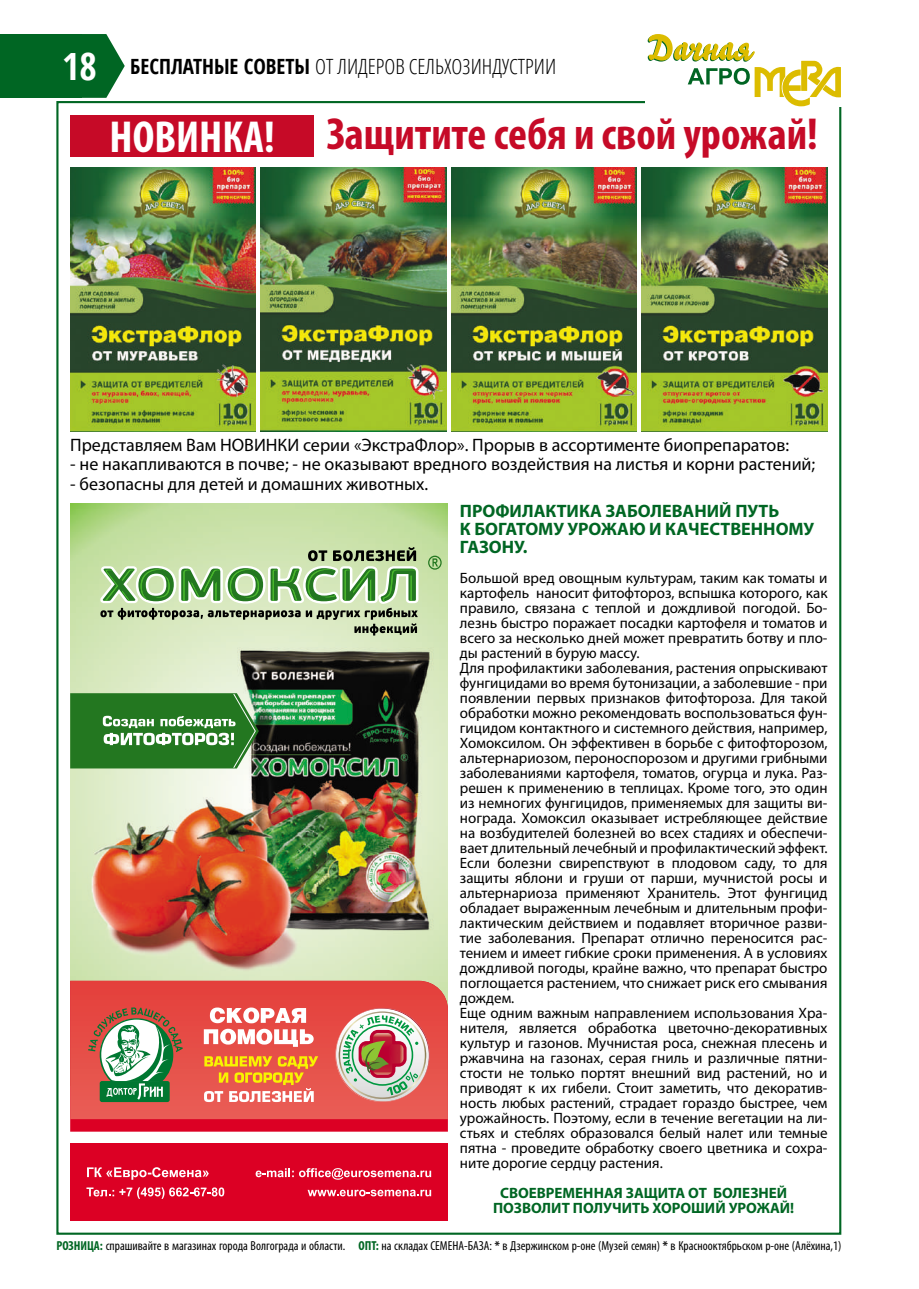
<style>
.page{position:relative;width:919px;height:1289px;background:#fff}
.page>*{position:absolute;margin:0;border:0;box-sizing:border-box;transform-origin:0 0}
.t1{font:700 condensed 45px "Myriad Pro";color:#c60a27}
.t2{font:300 21px "Open Sans Condensed";color:#000}
.t3{font:18px "Myriad Pro";color:#000}
.t4{font:700 18px/18px "Myriad Pro";color:#006623}
.t5{font:15px/15px "Myriad Pro";color:#000}
.t6{font:700 15px/15px "Myriad Pro";color:#006623;text-align:center}
.t7{font:condensed 13.05px "Myriad Pro";color:#000}
.s1{font-weight:700;font-size:37.5px;color:#fff}
.s2{font-weight:700}
.s3{color:#fff}
.s4{font-weight:700;color:#006623}
</style>
<div class="page">
<svg style="left:81px;top:34px;width:44px;height:64px"></svg>
<div style="left:0;top:34px;width:81px;height:64px;background:#006623"></div>
<svg style="left:647px;top:34px;width:193px;height:72px"></svg>
<img style="left:70px;top:167px;width:185px;height:264px">
<img style="left:261px;top:167px;width:185px;height:264px">
<img style="left:641px;top:167px;width:186px;height:264px">
<img style="left:451px;top:167px;width:185px;height:264px">
<div style="left:70px;top:115px;width:244px;height:41px;background:#c60a27"></div>
<img style="left:70px;top:503px;width:378px;height:477px">
<svg style="left:70px;top:693px;width:189px;height:75px;background:#458b42"></svg>
<svg style="left:70px;top:1119px;width:378px;height:12px;background:#dc0124"></svg>
<svg style="left:70px;top:980px;width:378px;height:139px;background:#e54f49"></svg>
<svg style="left:204px;top:1007px;width:109px;height:39px"></svg>
<div style="left:100px;top:1080px;width:70px;height:22px;background:#007731;border-radius:2px"></div>
<svg style="left:88px;top:1007px;width:95px;height:92px"></svg>
<svg style="left:428px;top:555px;width:13px;height:14px"></svg>
<svg style="left:100px;top:547px;width:318px;height:88px;background:#acc59a"></svg>
<svg style="left:335px;top:1008px;width:94px;height:93px"></svg>
<svg style="left:204px;top:1056px;width:114px;height:46px;background:#ed9053"></svg>
<div style="left:70px;top:1143px;width:378px;height:77px;background:#dc0024"></div>
<svg style="left:86px;top:1187px;width:138px;height:11px"></svg>
<svg style="left:255px;top:1168px;width:176px;height:11px"></svg>
<svg style="left:307px;top:1189px;width:124px;height:7px"></svg>
<svg style="left:87px;top:1167px;width:122px;height:12px"></svg>
<h2 class="t2" style="left:62px;top:52px;width:495px"><span class="s1">18</span> <span class="s2">БЕСПЛАТНЫЕ СОВЕТЫ</span> ОТ ЛИДЕРОВ СЕЛЬХОЗИНДУСТРИИ</h2>
<h1 class="t1" style="left:109px;top:105px;width:709px"><span class="s3">НОВИНКА!</span> Защитите себя и свой урожай!</h1>
<p class="t3" style="left:70px;top:433px;width:720px">Представляем Вам НОВИНКИ серии «ЭкстраФлор». Прорыв в ассортименте биопрепаратов:</p>
<p class="t3" style="left:70px;top:453px;width:746px">- не накапливаются в почве; - не оказывают вредного воздействия на листья и корни растений;</p>
<p class="t3" style="left:70px;top:472px;width:359px">- безопасны для детей и домашних животных.</p>
<p class="t4" style="left:460px;top:501px;width:356px">ПРОФИЛАКТИКА ЗАБОЛЕВАНИЙ ПУТЬ<br>К БОГАТОМУ УРОЖАЮ И КАЧЕСТВЕННОМУ<br>ГАЗОНУ.</p>
<p class="t5" style="left:460px;top:570px;width:369px">Большой вред овощным культурам, таким как томаты и картофель наносит фитофтороз, вспышка которого, как правило, связана с теплой и дождливой погодой. Бо&shy;лезнь быстро поражает посадки картофеля и томатов и всего за несколько дней может превратить ботву и пло&shy;ды растений в бурую массу.<br>Для профилактики заболевания, растения опрыскивают фунгицидами во время бутонизации, а заболевшие - при появлении первых признаков фитофтороза. Для такой обработки можно рекомендовать воспользоваться фун&shy;гицидом контактного и системного действия, например, Хомоксилом. Он эффективен в борьбе с фитофторозом, альтернариозом, пероноспорозом и другими грибными заболеваниями картофеля, томатов, огурца и лука. Раз&shy;решен к применению в теплицах. Кроме того, это один из немногих фунгицидов, применяемых для защиты ви&shy;нограда. Хомоксил оказывает истребляющее действие на возбудителей болезней во всех стадиях и обеспечи&shy;вает длительный лечебный и профилактический эффект.<br>Если болезни свирепствуют в плодовом саду, то для защиты яблони и груши от парши, мучнистой росы и альтернариоза применяют Хранитель. Этот фунгицид обладает выраженным лечебным и длительным профи&shy;лактическим действием и подавляет вторичное разви&shy;тие заболевания. Препарат отлично переносится рас&shy;тением и имеет гибкие сроки применения. А в условиях дождливой погоды, крайне важно, что препарат быстро поглощается растением, что снижает риск его смывания дождем.<br>Еще одним важным направлением использования Хра&shy;нителя, является обработка цветочно-декоративных культур и газонов. Мучнистая роса, снежная плесень и ржавчина на газонах, серая гниль и различные пятни&shy;стости не только портят внешний вид растений, но и приводят к их гибели. Стоит заметить, что декоратив&shy;ность любых растений, страдает гораздо быстрее, чем урожайность. Поэтому, если в течение вегетации на ли&shy;стьях и стеблях образовался белый налет или темные пятна - проведите обработку своего цветника и сохра&shy;ните дорогие сердцу растения.</p>
<p class="t6" style="left:493px;top:1185px;width:302px">СВОЕВРЕМЕННАЯ ЗАЩИТА ОТ БОЛЕЗНЕЙ<br>ПОЗВОЛИТ ПОЛУЧИТЬ ХОРОШИЙ УРОЖАЙ!</p>
<p class="t7" style="left:56px;top:1237px;width:786px"><span class="s4">РОЗНИЦА:</span> спрашивайте в магазинах города Волгограда и области. <span class="s4">ОПТ:</span> на складах СЕМЕНА-БАЗА: <span class="s2">*</span> в Дзержинском р-оне (Музей семян) <span class="s2">*</span> в Краснооктябрьском р-оне (Алёхина,1)</p>
</div>
